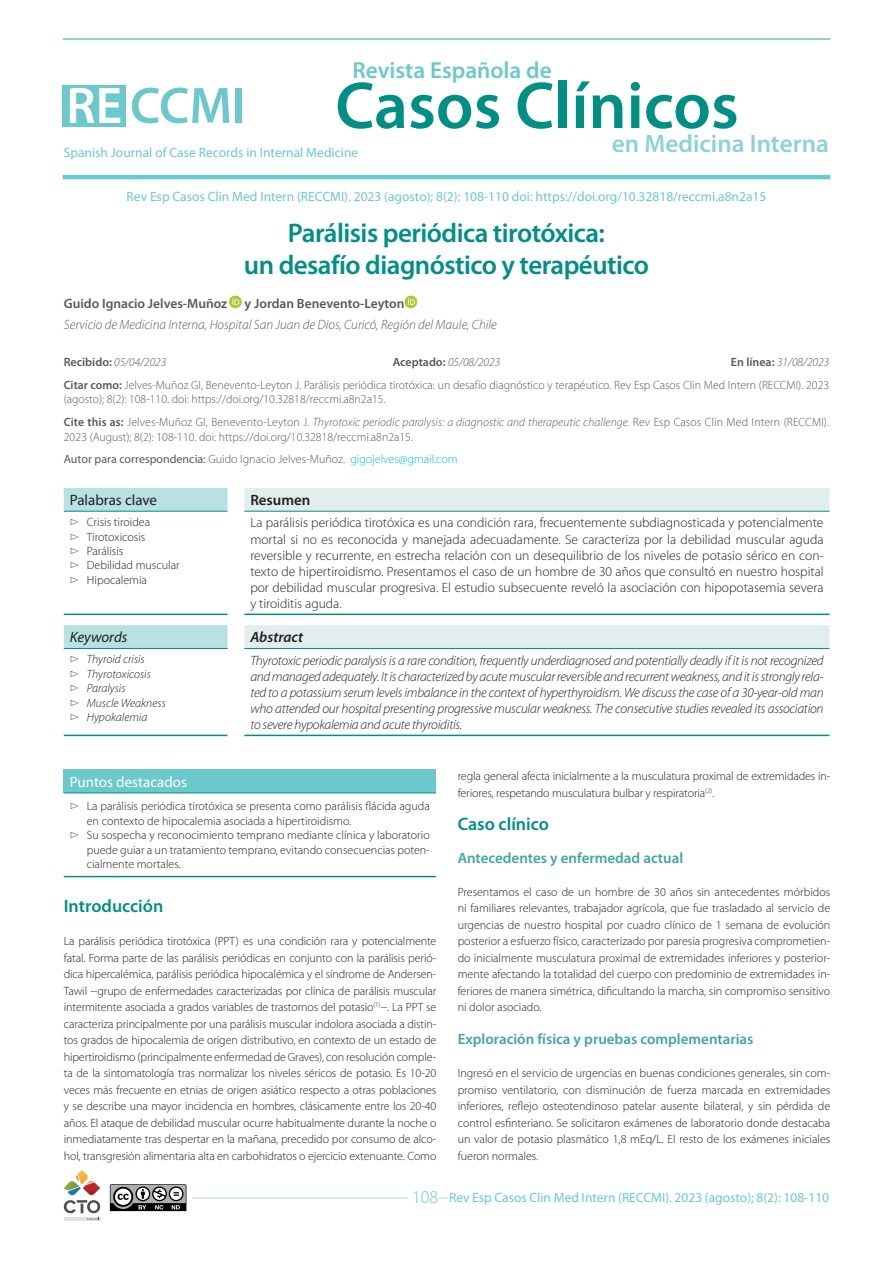
<style>
.page{position:relative;width:893px;height:1263px;background:#fff}
.page>*{position:absolute;margin:0;border:0;box-sizing:border-box;transform-origin:0 0}
.t1{font:600 66.75px "Myriad Pro";color:#008f85}
.Titulo_capitulo{font:600 27px/32.4px "Myriad Pro";letter-spacing:-.02em;color:#008f85;text-align:center}
.t2{font:600 25.2px "Myriad Pro";color:#8bd3d4}
.t3{font:600 23.25px "Myriad Pro";color:#6bc9cb}
._02_Primer_Orden{font:600 18px "Myriad Pro";color:#008f85}
._02_Segundo_Orden{font:600 15px "Myriad Pro";color:#40a6a2}
.t4{font:15px "Myriad Pro";color:#fff}
.PalabrasClaveTitulo{font:15px "Myriad Pro";color:#231f20}
.KeywordsTitulo{font:italic 15px "Myriad Pro";color:#231f20}
.t5{font:italic 600 15px "Myriad Pro";color:#231f20}
.t6{font:600 15px "Myriad Pro";color:#231f20}
.Texto_resumen{font:300 13.5px/16.2px "Myriad Pro";color:#231f20;text-align:justify}
.Texto_abstract{font:italic 300 13.5px/16.2px "Myriad Pro";letter-spacing:-.02em;color:#231f20;text-align:justify}
.Nombre_autores{font:13.5px "Myriad Pro";color:#6bc9cb}
.CargoAutores{font:italic 300 13.5px "Myriad Pro";color:#57585a}
.Nombre_autores-2{font:600 13.5px "Myriad Pro";color:#57585a}
._01_Texto_comun{font:300 12px/16.5px "Myriad Pro";color:#231f20;text-align:justify}
.CitarComo{font:300 12px/14.4px "Myriad Pro";color:#57585a}
.CitarComo-2{font:12px "Myriad Pro";color:#57585a}
.t7{font:italic 300 12px "Myriad Pro";color:#231f20}
.Recibido_Aceptado{font:italic 300 12px "Myriad Pro";color:#57585a}
.s1{font-weight:600;font-style:normal}
.s2{font-weight:600}
.s3{font-style:italic}
.s4{font-weight:300}
.s5{font-weight:300;color:#00baf1}
.s6{font-weight:300;font-size:18px}
</style>
<div class="page">
<div style="left:63px;top:85px;width:63px;height:41px;background:#6bc9cb"></div>
<svg style="left:70px;top:88px;width:50px;height:35px"></svg>
<svg style="left:132px;top:88px;width:97px;height:35px"></svg>
<div style="left:236px;top:88px;width:6px;height:35px;background:#6bc9cb"></div>
<hr style="left:63px;top:38px;width:767px;height:2px;background:#6bc9cb">
<hr style="left:63px;top:175px;width:767px;height:4px;background:#6bc9cb">
<hr style="left:64px;top:1217px;width:36px;height:4px;background:#e1e2e1">
<svg style="left:64px;top:1170px;width:36px;height:50px"></svg>
<hr style="left:192px;top:1198px;width:216px;height:1px;background:#a8dcdd">
<svg style="left:110px;top:1184px;width:76px;height:27px"></svg>
<svg style="left:229px;top:296px;width:13px;height:12px"></svg>
<svg style="left:232px;top:298px;width:7px;height:7px"></svg>
<div style="left:405px;top:296px;width:12px;height:12px;background:#a6ce39;border-radius:50%"></div>
<svg style="left:408px;top:298px;width:7px;height:7px"></svg>
<div style="left:64px;top:770px;width:372px;height:23px;background:#6bc9cb"></div>
<hr style="left:64px;top:792px;width:372px;height:1px;background:#008f85">
<hr style="left:64px;top:876px;width:372px;height:1px;background:#008f85">
<svg style="left:64px;top:488px;width:163px;height:160px"></svg>
<svg style="left:244px;top:488px;width:586px;height:160px"></svg>
<hr style="left:244px;top:735px;width:586px;height:1px;background:#008f85">
<hr style="left:64px;top:614px;width:163px;height:1px;background:#008f85">
<hr style="left:244px;top:614px;width:586px;height:1px;background:#008f85">
<hr style="left:64px;top:735px;width:163px;height:1px;background:#008f85">
<hr style="left:64px;top:511px;width:163px;height:1px;background:#008f85">
<hr style="left:244px;top:511px;width:586px;height:1px;background:#008f85">
<hr style="left:64px;top:648px;width:163px;height:1px;background:#008f85">
<hr style="left:244px;top:648px;width:586px;height:1px;background:#008f85">
<h3 class="t3" style="left:352px;top:56px;width:201px">Revista Española de</h3>
<h1 class="t1" style="left:335px;top:63px;width:405px">Casos Clínicos</h1>
<p class="Nombre_autores" style="left:64px;top:145px;width:296px">Spanish Journal of Case Records in Internal Medicine</p>
<h3 class="t2" style="left:612px;top:127px;width:218px">en Medicina Interna</h3>
<p class="Nombre_autores" style="left:127px;top:189px;width:641px">Rev Esp Casos Clin Med Intern (RECCMI). 2023 (agosto); 8(2): 108-110 doi: https://doi.org/10.32818/reccmi.a8n2a15</p>
<p class="Titulo_capitulo" style="left:244px;top:216px;width:407px">Parálisis periódica tirotóxica:<br>un desafío diagnóstico y terapéutico</p>
<p class="Nombre_autores-2" style="left:64px;top:295px;width:165px">Guido Ignacio Jelves-Muñoz</p>
<p class="Nombre_autores-2" style="left:245px;top:295px;width:162px">y Jordan Benevento-Leyton</p>
<p class="CargoAutores" style="left:64px;top:317px;width:435px">Servicio de Medicina Interna, Hospital San Juan de Dios, Curicó, Región del Maule, Chile</p>
<p class="Recibido_Aceptado" style="left:64px;top:356px;width:104px"><span class="s1">Recibido:</span> 05/04/2023</p>
<p class="Recibido_Aceptado" style="left:393px;top:356px;width:109px"><span class="s1">Aceptado:</span> 05/08/2023</p>
<p class="Recibido_Aceptado" style="left:731px;top:356px;width:100px"><span class="s1">En línea:</span> 31/08/2023</p>
<p class="CitarComo" style="left:64px;top:378px;width:767px"><span class="s2">Citar como:</span> Jelves-Muñoz GI, Benevento-Leyton J. Parálisis periódica tirotóxica: un desafío diagnóstico y terapéutico. Rev Esp Casos Clin Med Intern (RECCMI). 2023 (agosto); 8(2): 108-110. doi: https://doi.org/10.32818/reccmi.a8n2a15.</p>
<p class="CitarComo" style="left:64px;top:415px;width:767px"><span class="s2">Cite this as:</span> Jelves-Muñoz GI, Benevento-Leyton J. <span class="s3">Thyrotoxic periodic paralysis: a diagnostic and therapeutic challenge.</span> Rev Esp Casos Clin Med Intern (RECCMI).<br>2023 (August); 8(2): 108-110. doi: https://doi.org/10.32818/reccmi.a8n2a15.</p>
<p class="CitarComo-2" style="left:64px;top:452px;width:395px">Autor para correspondencia: <span class="s4">Guido Ignacio Jelves-Muñoz.</span> <span class="s5">gigojelves@gmail.com</span></p>
<p class="PalabrasClaveTitulo" style="left:70px;top:491px;width:89px">Palabras clave</p>
<p class="t6" style="left:250px;top:491px;width:62px">Resumen</p>
<p class="_01_Texto_comun" style="left:70px;top:514px;width:82px">▻ Crisis tiroidea</p>
<p class="_01_Texto_comun" style="left:70px;top:528px;width:77px">▻ Tirotoxicosis</p>
<p class="_01_Texto_comun" style="left:70px;top:543px;width:55px">▻ Parálisis</p>
<p class="_01_Texto_comun" style="left:70px;top:557px;width:111px">▻ Debilidad muscular</p>
<p class="_01_Texto_comun" style="left:70px;top:572px;width:79px">▻ Hipocalemia</p>
<p class="Texto_resumen" style="left:250px;top:515px;width:575px">La parálisis periódica tirotóxica es una condición rara, frecuentemente subdiagnosticada y potencialmente mortal si no es reconocida y manejada adecuadamente. Se caracteriza por la debilidad muscular aguda reversible y recurrente, en estrecha relación con un desequilibrio de los niveles de potasio sérico en con&shy;texto de hipertiroidismo. Presentamos el caso de un hombre de 30 años que consultó en nuestro hospital por debilidad muscular progresiva. El estudio subsecuente reveló la asociación con hipopotasemia severa y tiroiditis aguda.</p>
<p class="KeywordsTitulo" style="left:70px;top:628px;width:59px">Keywords</p>
<p class="t5" style="left:250px;top:628px;width:54px">Abstract</p>
<p class="t7" style="left:70px;top:653px;width:77px">▻ Thyroid crisis</p>
<p class="t7" style="left:70px;top:667px;width:83px">▻ Thyrotoxicosis</p>
<p class="t7" style="left:70px;top:682px;width:57px">▻ Paralysis</p>
<p class="t7" style="left:70px;top:696px;width:98px">▻ Muscle Weakness</p>
<p class="t7" style="left:70px;top:711px;width:79px">▻ Hypokalemia</p>
<p class="Texto_abstract" style="left:250px;top:652px;width:575px">Thyrotoxic periodic paralysis is a rare condition, frequently underdiagnosed and potentially deadly if it is not recognized and managed adequately. It is characterized by acute muscular reversible and recurrent weakness, and it is strongly rela&shy;ted to a potassium serum levels imbalance in the context of hyperthyroidism. We discuss the case of a 30-year-old man who attended our hospital presenting progressive muscular weakness. The consecutive studies revealed its association to severe hypokalemia and acute thyroiditis.</p>
<p class="t4" style="left:70px;top:773px;width:119px">Puntos destacados</p>
<p class="_01_Texto_comun" style="left:87px;top:799px;width:345px;line-height:14.4px;text-indent:-17px">▻ La parálisis periódica tirotóxica se presenta como parálisis flácida aguda en contexto de hipocalemia asociada a hipertiroidismo.</p>
<p class="_01_Texto_comun" style="left:87px;top:828px;width:345px;line-height:14.4px;text-indent:-17px">▻ Su sospecha y reconocimiento temprano mediante clínica y laboratorio puede guiar a un tratamiento temprano, evitando consecuencias poten&shy;cialmente mortales.</p>
<p class="_02_Primer_Orden" style="left:64px;top:895px;width:101px">Introducción</p>
<p class="_01_Texto_comun" style="left:64px;top:933px;width:374px">La parálisis periódica tirotóxica (PPT) es una condición rara y potencialmente fatal. Forma parte de las parálisis periódicas en conjunto con la parálisis perió&shy;dica hipercalémica, parálisis periódica hipocalémica y el síndrome de Andersen-Tawil --grupo de enfermedades caracterizadas por clínica de parálisis muscular intermitente asociada a grados variables de trastornos del potasio<sup>(1)</sup>--. La PPT se caracteriza principalmente por una parálisis muscular indolora asociada a distin&shy;tos grados de hipocalemia de origen distributivo, en contexto de un estado de hipertiroidismo (principalmente enfermedad de Graves), con resolución comple&shy;ta de la sintomatología tras normalizar los niveles séricos de potasio. Es 10-20 veces más frecuente en etnias de origen asiático respecto a otras poblaciones y se describe una mayor incidencia en hombres, clásicamente entre los 20-40 años. El ataque de debilidad muscular ocurre habitualmente durante la noche o inmediatamente tras despertar en la mañana, precedido por consumo de alco&shy;hol, transgresión alimentaria alta en carbohidratos o ejercicio extenuante. Como</p>
<p class="_01_Texto_comun" style="left:458px;top:768px;width:374px">regla general afecta inicialmente a la musculatura proximal de extremidades in&shy;feriores, respetando musculatura bulbar y respiratoria<sup>(2)</sup>.</p>
<p class="_02_Primer_Orden" style="left:458px;top:812px;width:93px">Caso clínico</p>
<p class="_02_Segundo_Orden" style="left:458px;top:848px;width:227px">Antecedentes y enfermedad actual</p>
<p class="_01_Texto_comun" style="left:458px;top:883px;width:374px">Presentamos el caso de un hombre de 30 años sin antecedentes mórbidos ni familiares relevantes, trabajador agrícola, que fue trasladado al servicio de urgencias de nuestro hospital por cuadro clínico de 1 semana de evolución posterior a esfuerzo físico, caracterizado por paresia progresiva comprometien&shy;do inicialmente musculatura proximal de extremidades inferiores y posterior&shy;mente afectando la totalidad del cuerpo con predominio de extremidades in&shy;feriores de manera simétrica, dificultando la marcha, sin compromiso sensitivo ni dolor asociado.</p>
<p class="_02_Segundo_Orden" style="left:458px;top:1029px;width:297px">Exploración física y pruebas complementarias</p>
<p class="_01_Texto_comun" style="left:458px;top:1065px;width:374px">Ingresó en el servicio de urgencias en buenas condiciones generales, sin com&shy;promiso ventilatorio, con disminución de fuerza marcada en extremidades inferiores, reflejo osteotendinoso patelar ausente bilateral, y sin pérdida de control esfinteriano. Se solicitaron exámenes de laboratorio donde destacaba un valor de potasio plasmático 1,8 mEq/L. El resto de los exámenes iniciales fueron normales.</p>
<p class="Nombre_autores" style="left:412px;top:1189px;width:419px"><span class="s6">108</span> Rev Esp Casos Clin Med Intern (RECCMI). 2023 (agosto); 8(2): 108-110</p>
</div>
